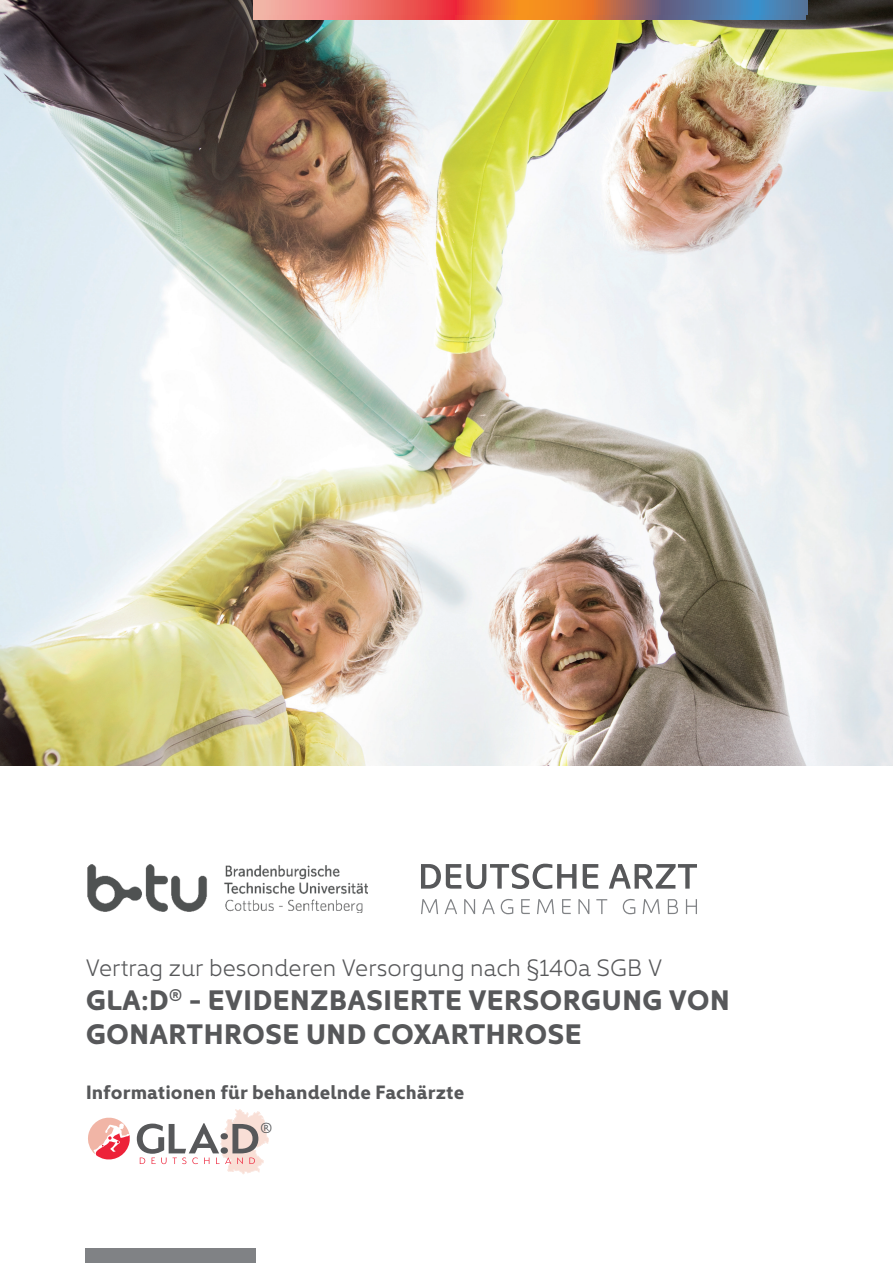
<style>
.page{position:relative;width:893px;height:1263px;background:#fff}
.page>*{position:absolute;margin:0;border:0;box-sizing:border-box;transform-origin:0 0}
.t1{font:700 28.5px/34.2px "Kyrial Display Pro";color:#57585a}
.t2{font:300 24px "Kyrial Display Pro";color:#57585a}
.t3{font:700 19.5px "Kyrial Display Pro";color:#57585a}
.t4{font:300 16.5px "Serenity";color:#57585a}
.s1{font-family:"Aktiv Grotesk";font-weight:300}
</style>
<div class="page">
<img style="left:0;top:0;width:893px;height:765px">
<svg style="left:137px;top:1109px;width:132px;height:65px"></svg>
<svg style="left:88px;top:1117px;width:42px;height:43px"></svg>
<svg style="left:253px;top:0;width:553px;height:19px"></svg>
<svg style="left:255px;top:0;width:553px;height:15px"></svg>
<div style="left:85px;top:1248px;width:170px;height:15px;background:#808285"></div>
<svg style="left:421px;top:864px;width:155px;height:25px"></svg>
<svg style="left:583px;top:864px;width:15px;height:25px"></svg>
<svg style="left:609px;top:864px;width:88px;height:25px"></svg>
<svg style="left:421px;top:899px;width:17px;height:15px"></svg>
<svg style="left:445px;top:899px;width:12px;height:15px"></svg>
<svg style="left:464px;top:899px;width:11px;height:15px"></svg>
<svg style="left:482px;top:899px;width:13px;height:15px"></svg>
<svg style="left:501px;top:899px;width:12px;height:15px"></svg>
<svg style="left:521px;top:899px;width:9px;height:15px"></svg>
<svg style="left:537px;top:899px;width:17px;height:15px"></svg>
<svg style="left:562px;top:899px;width:9px;height:15px"></svg>
<svg style="left:578px;top:899px;width:11px;height:15px"></svg>
<svg style="left:596px;top:899px;width:11px;height:15px"></svg>
<svg style="left:623px;top:899px;width:12px;height:15px"></svg>
<svg style="left:643px;top:899px;width:17px;height:15px"></svg>
<svg style="left:668px;top:899px;width:10px;height:15px"></svg>
<svg style="left:686px;top:899px;width:11px;height:15px"></svg>
<img style="left:88px;top:864px;width:279px;height:49px">
<p class="t2" style="left:86px;top:949px;width:578px">Vertrag zur besonderen Versorgung nach §140a SGB V</p>
<p class="t1" style="left:86px;top:981px;width:646px">GLA:D<span class="s1">®</span> - EVIDENZBASIERTE VERSORGUNG VON<br>GONARTHROSE UND COXARTHROSE</p>
<p class="t3" style="left:86px;top:1078px;width:380px">Informationen für behandelnde Fachärzte</p>
<p class="t4" style="left:260px;top:1119px;width:13px">®</p>
</div>
